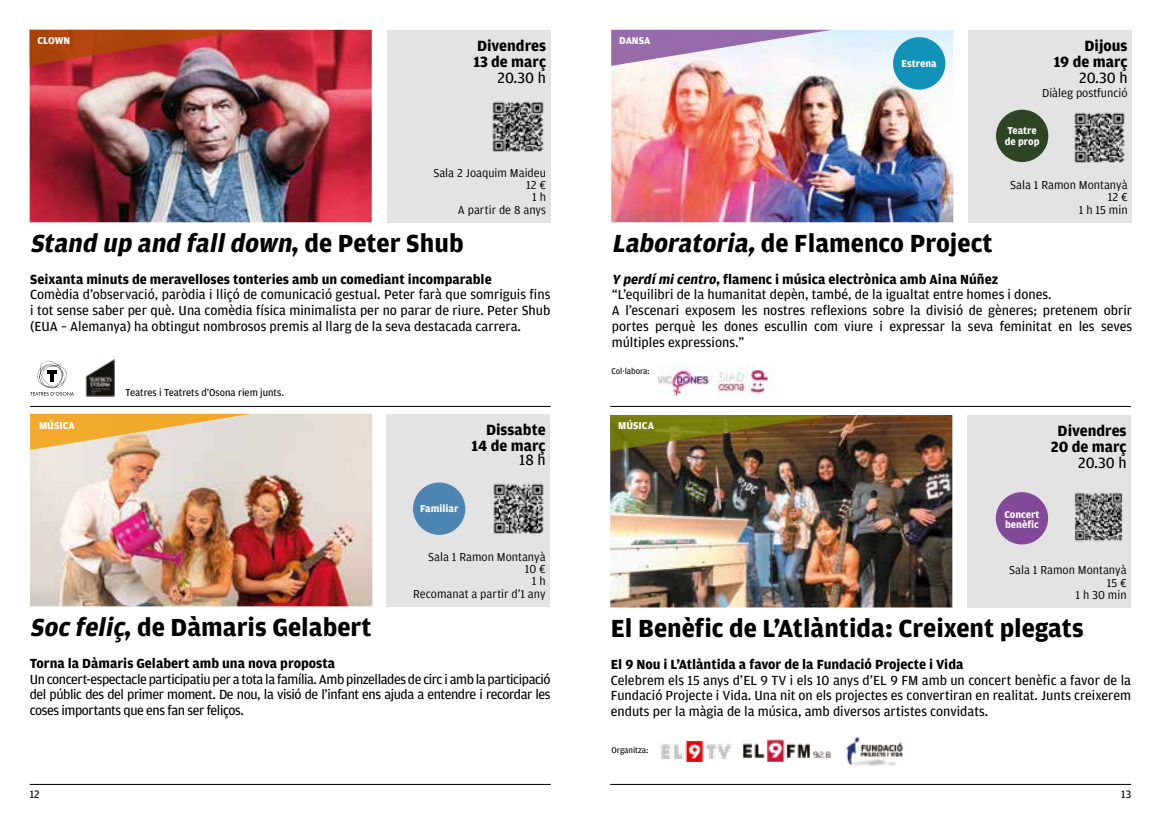
<style>
.page{position:relative;width:1161px;height:819px;background:#fff}
.page>*{position:absolute;margin:0;border:0;box-sizing:border-box;transform-origin:0 0}
.t1{font:700 26.25px "Amplitude";color:#000}
.t2{font:italic 700 26.25px "Amplitude";color:#000}
.t3{font:700 15.75px/15.8px "Amplitude";color:#000;text-align:right}
.t4{font:15.75px "Amplitude";color:#000}
.t5{font:14px/15.8px "Amplitude";color:#000;text-align:justify}
.t6{font:700 14px "Amplitude";color:#000}
.t7{font:12.25px/12.2px "Amplitude";color:#000;text-align:right}
.t8{font:11.38px "Amplitude";color:#000}
.t9{font:700 10.5px/10.5px "Amplitude";color:#fff}
.t10{font:10.5px "Amplitude";color:#000}
.t11{font:8.75px "Amplitude";color:#000}
.s1{font-style:normal}
.s2{font-style:italic}
.s3{font-weight:700;font-style:italic}
.s4{font-weight:700}
</style>
<div class="page">
<hr style="left:610px;top:784px;width:521px;height:1px;background:#000">
<hr style="left:30px;top:406px;width:521px;height:1px;background:#000">
<hr style="left:610px;top:406px;width:521px;height:1px;background:#000">
<div style="left:968px;top:30px;width:164px;height:192px;background:#e3e3e3"></div>
<div style="left:967px;top:415px;width:164px;height:192px;background:#e3e3e3"></div>
<img style="left:611px;top:30px;width:342px;height:192px">
<img style="left:610px;top:415px;width:342px;height:192px">
<svg style="left:611px;top:30px;width:221px;height:36px"></svg>
<svg style="left:610px;top:415px;width:221px;height:36px;background:#72641c"></svg>
<div style="left:387px;top:414px;width:163px;height:192px;background:#e3e3e3"></div>
<img style="left:1074px;top:112px;width:51px;height:51px">
<img style="left:1075px;top:493px;width:48px;height:49px">
<img style="left:493px;top:483px;width:51px;height:51px">
<img style="left:30px;top:414px;width:342px;height:192px">
<svg style="left:30px;top:414px;width:221px;height:36px;background:#eac17e"></svg>
<hr style="left:30px;top:784px;width:521px;height:1px;background:#000">
<div style="left:387px;top:30px;width:163px;height:192px;background:#e3e3e3"></div>
<img style="left:30px;top:30px;width:342px;height:192px">
<svg style="left:30px;top:30px;width:220px;height:36px;background:#b6402d"></svg>
<img style="left:492px;top:101px;width:52px;height:51px">
<div style="left:413px;top:482px;width:52px;height:53px;background:#4d85b2;border-radius:50%"></div>
<div style="left:996px;top:110px;width:52px;height:52px;background:#2d4524;border-radius:50%"></div>
<div style="left:893px;top:37px;width:52px;height:52px;background:#1192b8;border-radius:50%"></div>
<div style="left:996px;top:492px;width:52px;height:52px;background:#814997;border-radius:50%"></div>
<img style="left:658px;top:741px;width:74px;height:20px">
<img style="left:743px;top:739px;width:88px;height:23px">
<svg style="left:30px;top:360px;width:44px;height:36px"></svg>
<img style="left:657px;top:366px;width:118px;height:30px">
<img style="left:846px;top:737px;width:57px;height:29px">
<img style="left:85px;top:359px;width:30px;height:37px">
<p class="t9" style="left:38px;top:35px;width:34px">CLOWN</p>
<p class="t3" style="left:473px;top:38px;width:74px;text-align:left">Divendres<br>13 de març</p>
<p class="t4" style="left:498px;top:69px;width:50px">20.30 h</p>
<p class="t7" style="left:433px;top:167px;width:114px">Sala 2 Joaquim Maideu<br>12 €<br>1 h<br>A partir de 8 anys</p>
<h1 class="t2" style="left:30px;top:229px;width:435px">Stand up and falldown<span class="s1">, d e P e t e r S h u b</span></h1>
<p class="t6" style="left:30px;top:271px;width:463px">Seixanta minuts de meravelloses tonteries amb un comediant incomparable</p>
<p class="t5" style="left:30px;top:287px;width:522px">Comèdia d’observació, paròdia i lliçó de comunicació gestual. Peter farà que somriguis fins i tot sense saber per què. Una comèdia física minimalista per no parar de riure. Peter Shub (EUA – Alemanya) ha obtingut nombrosos premis al llarg de la seva destacada carrera.</p>
<p class="t9" style="left:39px;top:420px;width:37px">MÚSICA</p>
<p class="t10" style="left:126px;top:386px;width:160px">Teatres i Teatrets d’Osona riem junts.</p>
<p class="t3" style="left:471px;top:422px;width:76px">Dissabte<br>14 de març</p>
<p class="t4" style="left:519px;top:451px;width:28px">18 h</p>
<p class="t9" style="left:420px;top:503px;width:40px">Familiar</p>
<p class="t7" style="left:413px;top:550px;width:134px">Sala 1 Ramon Montanyà<br>10 €<br>1 h<br>Recomanat a partir d’1 any</p>
<h1 class="t1" style="left:30px;top:613px;width:343px"><span class="s2">Soc feliç</span>, de Dàmaris Gelabert</h1>
<p class="t6" style="left:30px;top:655px;width:307px">Torna la Dàmaris Gelabert amb una nova proposta</p>
<p class="t5" style="left:30px;top:671px;width:522px">Un concert-espectacle participatiu per a tota la família. Amb pinzellades de circ i amb la participació del públic des del primer moment. De nou, la visió de l’infant ens ajuda a entendre i recordar les coses importants que ens fan ser feliços.</p>
<p class="t8" style="left:30px;top:788px;width:11px">12</p>
<p class="t9" style="left:619px;top:35px;width:33px">DANSA</p>
<p class="t9" style="left:901px;top:58px;width:37px">Estrena</p>
<p class="t3" style="left:1054px;top:38px;width:75px">Dijous<br>19 de març</p>
<p class="t4" style="left:1079px;top:69px;width:50px">20.30 h</p>
<p class="t7" style="left:1042px;top:87px;width:87px">Diàleg postfunció</p>
<p class="t9" style="left:1005px;top:126px;width:36px">Teatre de prop</p>
<p class="t7" style="left:1010px;top:179px;width:119px">Sala 1 Ramon Montanyà<br>12 €<br>1 h 15 min</p>
<h1 class="t1" style="left:612px;top:229px;width:382px"><span class="s2">Laboratoria,</span>de Flamenco Project</h1>
<p class="t5" style="left:612px;top:271px;width:522px;text-align:left"><span class="s3">Y perdímicentro</span><span class="s4">, flamenc i música electrònica amb Aina Núñez<br></span>“L’equilibri de la humanitat depèn, també, de la igualtat entre homes i dones.<br>A l’escenari exposem les nostres reflexions sobre la divisió de gèneres; pretenem obrir portes perquè les dones escullin com viure i expressar la seva feminitat en les seves múltiples expressions.”</p>
<p class="t11" style="left:611px;top:366px;width:40px">Col·labora:</p>
<p class="t9" style="left:618px;top:420px;width:37px">MÚSICA</p>
<p class="t3" style="left:1051px;top:423px;width:77px;text-align:center">Divendres<br>20 de març</p>
<p class="t4" style="left:1078px;top:454px;width:50px">20.30 h</p>
<p class="t9" style="left:1004px;top:509px;width:37px">Concert benèfic</p>
<p class="t7" style="left:1009px;top:564px;width:119px">Sala 1 Ramon Montanyà<br>15 €<br>1 h 30 min</p>
<h1 class="t1" style="left:611px;top:614px;width:474px">El Benèfic de L’Atlàntida: Creixent plegats</h1>
<p class="t6" style="left:611px;top:656px;width:354px">El 9 Nou i L’Atlàntida a favor de la Fundació Projecte i Vida</p>
<p class="t5" style="left:611px;top:672px;width:522px">Celebrem els 15 anys d’EL 9 TV i els 10 anys d’EL 9 FM amb un concert benèfic a favor de la Fundació Projecte i Vida. Una nit on els projectes es convertiran en realitat. Junts creixerem enduts per la màgia de la música, amb diversos artistes convidats.</p>
<p class="t11" style="left:611px;top:745px;width:38px">Organitza:</p>
<p class="t8" style="left:1121px;top:788px;width:11px">13</p>
</div>
